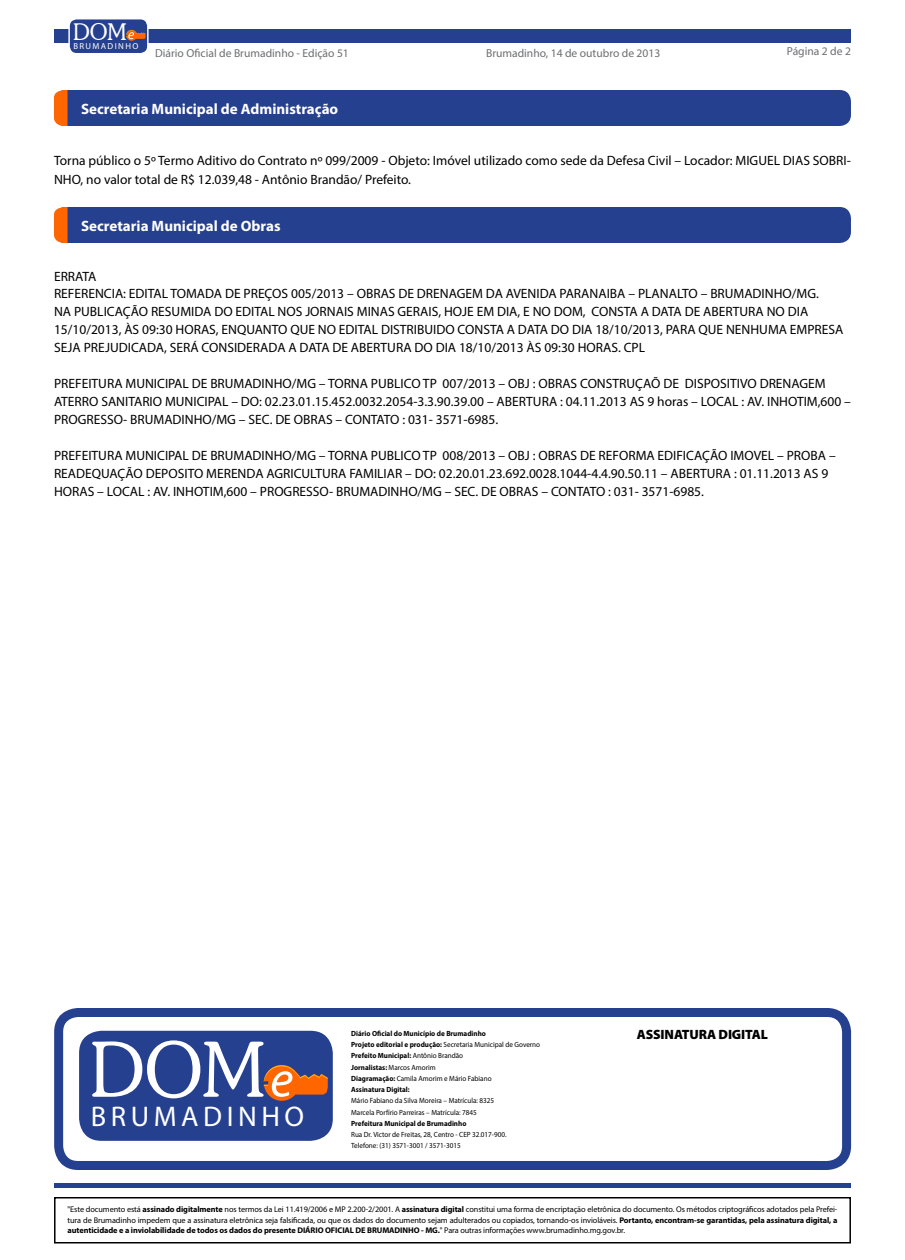
<style>
.page{position:relative;width:905px;height:1260px;background:#fff}
.page>*{position:absolute;margin:0;border:0;box-sizing:border-box;transform-origin:0 0}
.t1{font:300 76.35px "Souvenir IT Cby BT";color:#fff}
.t2{font:28.5px "Myriad Pro";letter-spacing:.16em;color:#fff}
.t3{font:300 23.25px "Souvenir IT Cby BT";color:#fff}
.t4{font:700 15px "Myriad Pro";color:#fff}
.t5{font:13.5px/18px "Myriad Pro";color:#000}
.t6{font:900 13.5px "Myriad Pro";letter-spacing:-.01em;color:#000}
.t7{font:11.55px "Myriad Pro";color:#6d6e71}
.t8{font:8.7px "Myriad Pro";letter-spacing:.16em;color:#fff}
.t9{font:8.25px/10.5px "Myriad Pro";letter-spacing:-.01em;color:#000;text-align:justify}
.t10{font:700 7.5px/11.2px "Myriad Pro";color:#000;scale:.95 1}
.t11{font:7.5px/11.2px "Myriad Pro";color:#000;scale:.95 1}
.s1{font-weight:400}
.s2{font-weight:700}
</style>
<div class="page">
<div style="left:54px;top:29px;width:796px;height:14px;background:#25408f"></div>
<hr style="left:55px;top:1184px;width:795px;height:4px;background:#25408f">
<div style="left:54px;top:1197px;width:796px;height:47px;border:2px solid #000"></div>
<div style="left:69px;top:19px;width:79px;height:35px;background:#25408f;border-radius:8px"></div>
<div style="left:68px;top:18px;width:80px;height:36px;border:1px solid #fff;border-radius:8px"></div>
<svg style="left:126px;top:30px;width:20px;height:11px"></svg>
<div style="left:54px;top:1008px;width:797px;height:162px;border:9px solid #25408f;border-radius:20px"></div>
<div style="left:54px;top:90px;width:796px;height:36px;background:#25408f;border-radius:11px"></div>
<svg style="left:54px;top:90px;width:14px;height:36px"></svg>
<div style="left:54px;top:207px;width:796px;height:36px;background:#25408f;border-radius:11px"></div>
<svg style="left:54px;top:207px;width:14px;height:36px"></svg>
<div style="left:77px;top:1028px;width:258px;height:115px;background:#25408f;border-radius:25px"></div>
<div style="left:74px;top:1026px;width:263px;height:120px;border:5px solid #fff;border-radius:25px"></div>
<svg style="left:264px;top:1065px;width:64px;height:36px"></svg>
<h3 class="t3" style="left:73px;top:17px;width:55px">DOM</h3>
<p class="t8" style="left:73px;top:40px;width:66px">BRUMADINHO</p>
<p class="t7" style="left:155px;top:46px;width:195px">Diário Oficial de Brumadinho - Edição 51</p>
<p class="t7" style="left:486px;top:46px;width:176px">Brumadinho, 14 de outubro de 2013</p>
<p class="t7" style="left:786px;top:44px;width:66px">Página 2 de 2</p>
<p class="t4" style="left:81px;top:99px;width:259px">Secretaria Municipal de Administração</p>
<p class="t5" style="left:54px;top:151px;width:798px;line-height:19.5px">Torna público o 5º Termo Aditivo do Contrato nº 099/2009 - Objeto: Imóvel utilizado como sede da Defesa Civil – Locador: MIGUEL DIAS SOBRI-<br>NHO, no valor total de R$ 12.039,48 - Antônio Brandão/ Prefeito.</p>
<p class="t4" style="left:81px;top:216px;width:201px">Secretaria Municipal de Obras</p>
<p class="t5" style="left:54px;top:267px;width:790px">ERRATA<br>REFERENCIA: EDITAL TOMADA DE PREÇOS 005/2013 – OBRAS DE DRENAGEM DA AVENIDA PARANAIBA – PLANALTO – BRUMADINHO/MG.<br>NA PUBLICAÇÃO RESUMIDA DO EDITAL NOS JORNAIS MINAS GERAIS, HOJE EM DIA, E NO DOM, CONSTA A DATA DE ABERTURA NO DIA 15/10/2013, ÀS 09:30 HORAS, ENQUANTO QUE NO EDITAL DISTRIBUIDO CONSTA A DATA DO DIA 18/10/2013, PARA QUE NENHUMA EMPRESA SEJA PREJUDICADA, SERÁ CONSIDERADA A DATA DE ABERTURA DO DIA 18/10/2013 ÀS 09:30 HORAS. CPL</p>
<p class="t5" style="left:54px;top:375px;width:798px">PREFEITURA MUNICIPAL DE BRUMADINHO/MG – TORNA PUBLICO TP 007/2013 – OBJ : OBRAS CONSTRUÇAÕ DE DISPOSITIVO DRENAGEM<br>ATERRO SANITARIO MUNICIPAL – DO: 02.23.01.15.452.0032.2054-3.3.90.39.00 – ABERTURA : 04.11.2013 AS 9 horas – LOCAL : AV. INHOTIM,600 –<br>PROGRESSO- BRUMADINHO/MG – SEC. DE OBRAS – CONTATO : 031- 3571-6985.</p>
<p class="t5" style="left:54px;top:447px;width:783px">PREFEITURA MUNICIPAL DE BRUMADINHO/MG – TORNA PUBLICO TP 008/2013 – OBJ : OBRAS DE REFORMA EDIFICAÇÃO IMOVEL – PROBA –<br>READEQUAÇÃO DEPOSITO MERENDA AGRICULTURA FAMILIAR – DO: 02.20.01.23.692.0028.1044-4.4.90.50.11 – ABERTURA : 01.11.2013 AS 9<br>HORAS – LOCAL : AV. INHOTIM,600 – PROGRESSO- BRUMADINHO/MG – SEC. DE OBRAS – CONTATO : 031- 3571-6985.</p>
<h1 class="t1" style="left:90px;top:1023px;width:177px">DOM</h1>
<h2 class="t2" style="left:91px;top:1099px;width:215px">BRUMADINHO</h2>
<p class="t10" style="left:351px;top:1027px;width:200px">Diário Oficial do Município de Brumadinho<br>Projeto editorial e produção: <span class="s1">Secretaria Municipal de Governo </span>Prefeito Municipal: <span class="s1">Antônio Brandão<br></span>Jornalistas: <span class="s1">Marcos Amorim<br></span>Diagramação: <span class="s1">Camila Amorim e Mário Fabiano<br></span>Assinatura Digital:</p>
<p class="t11" style="left:351px;top:1095px;width:152px">Mário Fabiano da Silva Moreira – Matrícula: 8325<br>Marcela Porfírio Parreiras – Matrícula: 7845</p>
<p class="t10" style="left:351px;top:1117px;width:123px">Prefeitura Municipal de Brumadinho</p>
<p class="t11" style="left:351px;top:1129px;width:165px">Rua Dr. Victor de Freitas, 28, Centro - CEP 32.017-900.<br>Telefone: (31) 3571-3001 / 3571-3015</p>
<p class="t6" style="left:636px;top:1027px;width:133px">ASSINATURA DIGITAL</p>
<p class="t9" style="left:68px;top:1204px;width:771px">"Este documento está <span class="s2">assinado digitalmente</span> nos termos da Lei 11.419/2006 e MP 2.200-2/2001. A <span class="s2">assinatura digital</span> constitui uma forma de encriptação eletrônica do documento. Os métodos criptográficos adotados pela Prefei&shy;tura de Brumadinho impedem que a assinatura eletrônica seja falsificada, ou que os dados do documento sejam adulterados ou copiados, tornando-os invioláveis. <span class="s2">Portanto, encontram-se garantidas, pela assinatura digital, a autenticidade e a inviolabilidade de todos os dados do presente DIÁRIO OFICIAL DE BRUMADINHO - MG.</span>" Para outras informações www.brumadinho.mg.gov.br.</p>
</div>
